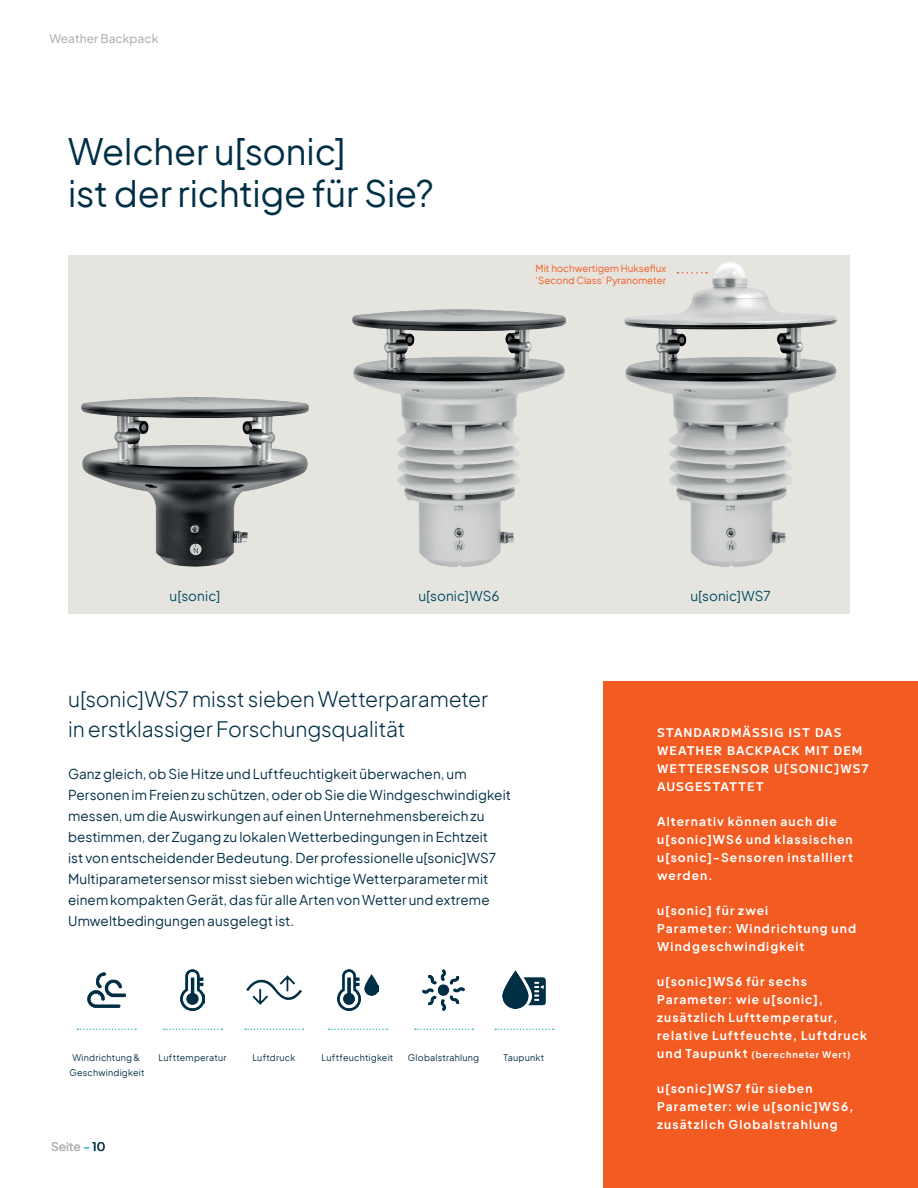
<style>
.page{position:relative;width:918px;height:1188px;background:#fff}
.page>*{position:absolute;margin:0;border:0;box-sizing:border-box;transform-origin:0 0}
.t1{font:36px/42px "Plus Jakarta Sans";letter-spacing:-.005em;color:#002f45}
.t2{font:300 21px/30px "Plus Jakarta Sans";letter-spacing:-.005em;color:#002f45}
.t3{font:13.5px/21px "Plus Jakarta Sans";letter-spacing:.01em;color:#002f45}
.t4{font:13.5px "Plus Jakarta Sans";letter-spacing:.005em;color:#034d63}
.t5{font:700 12px/18px "Plus Jakarta Sans";letter-spacing:.09em;color:#fff}
.t6{font:100 12px/18px "MPLUS1";letter-spacing:.075em;color:#fff}
.t7{font:500 12px "Plus Jakarta Sans";color:#b2b3b7}
.t8{font:9.75px/11.7px "Plus Jakarta Sans";color:#f25b21}
.t9{font:9px "Plus Jakarta Sans";letter-spacing:.025em;color:#002f45}
.t10{font:700 9px "Plus Jakarta Sans";letter-spacing:.1em;color:#fff}
.s1{color:#4abac7}
.s2{color:#002f45}
.s3{font-size:12px}
</style>
<div class="page">
<div style="left:603px;top:682px;width:315px;height:506px;background:#f25b21"></div>
<div style="left:68px;top:255px;width:782px;height:359px;background:#e6e4df"></div>
<img style="left:81px;top:398px;width:227px;height:168px">
<img style="left:625px;top:262px;width:212px;height:304px">
<img style="left:353px;top:310px;width:212px;height:256px">
<svg style="left:678px;top:272px;width:29px;height:2px"></svg>
<svg style="left:245px;top:1029px;width:59px;height:1px"></svg>
<img style="left:246px;top:975px;width:55px;height:29px">
<svg style="left:495px;top:1029px;width:59px;height:1px"></svg>
<img style="left:503px;top:971px;width:42px;height:38px">
<svg style="left:329px;top:1029px;width:58px;height:1px"></svg>
<img style="left:337px;top:970px;width:41px;height:40px">
<svg style="left:164px;top:1029px;width:58px;height:1px"></svg>
<img style="left:181px;top:970px;width:23px;height:40px">
<svg style="left:77px;top:1029px;width:59px;height:1px"></svg>
<img style="left:87px;top:973px;width:38px;height:34px">
<svg style="left:415px;top:1029px;width:58px;height:1px"></svg>
<img style="left:423px;top:970px;width:41px;height:40px">
<p class="t7" style="left:49px;top:28px;width:110px">Weather Backpack</p>
<h1 class="t1" style="left:68px;top:128px;width:367px">Welcher u[sonic]<br>ist der richtige für Sie?</h1>
<p class="t8" style="left:536px;top:262px;width:132px">Mit hochwertigem Hukseflux ‘Second Class’ Pyranometer</p>
<p class="t4" style="left:169px;top:585px;width:52px">u[sonic]</p>
<p class="t4" style="left:418px;top:585px;width:83px">u[sonic]WS6</p>
<p class="t4" style="left:690px;top:585px;width:82px">u[sonic]WS7</p>
<h2 class="t2" style="left:68px;top:683px;width:422px">u[sonic]WS7 misst sieben Wetterparameter in erstklassiger Forschungsqualität</h2>
<p class="t3" style="left:68px;top:763px;width:445px">Ganz gleich, ob Sie Hitze und Luftfeuchtigkeit überwachen, um Personen im Freien zu schützen, oder ob Sie die Windgeschwindigkeit messen, um die Auswirkungen auf einen Unternehmensbereich zu bestimmen, der Zugang zu lokalen Wetterbedingungen in Echtzeit<br>ist von entscheidender Bedeutung. Der professionelle u[sonic]WS7<br>Multiparametersensor misst sieben wichtige Wetterparameter mit einem kompakten Gerät, das für alle Arten von Wetter und extreme Umweltbedingungen ausgelegt ist.</p>
<p class="t9" style="left:72px;top:1050px;width:69px">Windrichtung &amp;</p>
<p class="t9" style="left:159px;top:1050px;width:69px">Lufttemperatur</p>
<p class="t9" style="left:252px;top:1050px;width:44px">Luftdruck</p>
<p class="t9" style="left:322px;top:1050px;width:73px">Luftfeuchtigkeit</p>
<p class="t9" style="left:503px;top:1050px;width:42px">Taupunkt</p>
<p class="t9" style="left:69px;top:1065px;width:77px">Geschwindigkeit</p>
<p class="t9" style="left:408px;top:1050px;width:73px">Globalstrahlung</p>
<p class="t7" style="left:51px;top:1136px;width:56px">Seite <span class="s1">–</span> <span class="s2">10</span></p>
<p class="t6" style="left:657px;top:722px;width:213px">STANDARDMÄSSIG IST DAS<br>WEATHER BACKPACK MIT DEM<br>WETTERSENSOR U[SONIC]WS7<br>AUSGESTATTET</p>
<p class="t5" style="left:657px;top:812px;width:197px">Alternativ können auch die u[sonic]WS6 und klassischen u[sonic]-Sensoren installiert werden.</p>
<p class="t5" style="left:657px;top:901px;width:200px">u[sonic] für zwei<br>Parameter: Windrichtung und<br>Windgeschwindigkeit</p>
<p class="t5" style="left:657px;top:972px;width:211px">u[sonic]WS6 für sechs<br>Parameter: wie u[sonic], zusätzlich Lufttemperatur, relative Luftfeuchte, Luftdruck</p>
<p class="t10" style="left:657px;top:1047px;width:195px"><span class="s3">und Taupunkt</span> (berechneter Wert)</p>
<p class="t5" style="left:657px;top:1079px;width:198px">u[sonic]WS7 für sieben<br>Parameter: wie u[sonic]WS6, zusätzlich Globalstrahlung</p>
</div>
